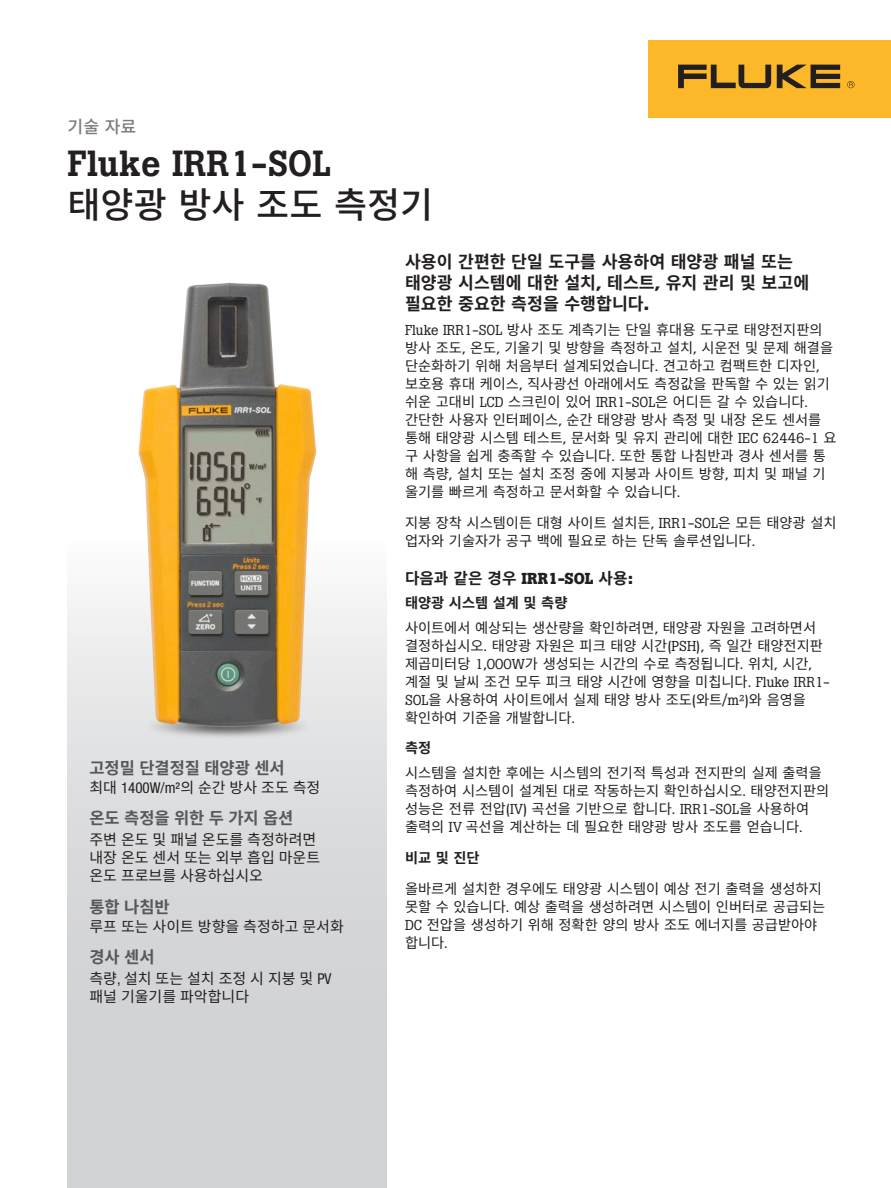
<style>
.page{position:relative;width:891px;height:1188px;background:#fff}
.page>*{position:absolute;margin:0;border:0;box-sizing:border-box;transform-origin:0 0}
.Headline{font:500 36px/42px "Boton Pro";color:#231f20}
.Subhead_1{font:700 17.25px/21px "Source Han Sans KR";color:#231f20}
.Document_title{font:500 17.25px "Source Han Sans KR";color:#7a7c7f}
.Gradient_subhead{font:700 16.5px "Source Han Sans KR";color:#57585a}
.Subhead_2{font:700 15.75px "Source Han Sans KR";color:#231f20}
.intro_body{font:15px/18px "Source Han Sans KR";color:#231f20}
.Subhead_2-2{font:14.25px/18px "Source Han Sans KR";color:#231f20}
.Body{font:14.25px/18px "Source Han Sans KR";color:#231f20}
.Subhead_2-3{font:700 14.25px "Source Han Sans KR";color:#231f20}
.s1{font-family:"Source Han Sans KR"}
.s2{font-family:"Helvetica Neue LT Pro";font-stretch:condensed}
.s3{font-family:"Boton Pro"}
</style>
<div class="page">
<div style="left:68px;top:540px;width:319px;height:648px;background:linear-gradient(to bottom,#f3f3f3,#c8c9cc)"></div>
<div style="left:648px;top:40px;width:243px;height:78px;background:#fcb828"></div>
<svg style="left:777px;top:65px;width:63px;height:23px"></svg>
<svg style="left:678px;top:65px;width:93px;height:23px"></svg>
<svg style="left:847px;top:81px;width:8px;height:7px"></svg>
<img style="left:145px;top:728px;width:166px;height:11px">
<img style="left:138px;top:283px;width:179px;height:445px">
<p class="Document_title" style="left:68px;top:117px;width:71px">기술 자료</p>
<p class="Headline" style="left:68px;top:142px;width:367px">Fluke IRR1-SOL <span class="s1">태양광 방사 조도 측정기</span></p>
<p class="Gradient_subhead" style="left:89px;top:758px;width:197px">고정밀 단결정질 태양광 센서</p>
<p class="intro_body" style="left:89px;top:779px;width:232px">최대 <span class="s2">1400W/m²</span>의 순간 방사 조도 측정</p>
<p class="Gradient_subhead" style="left:89px;top:809px;width:205px">온도 측정을 위한 두 가지 옵션</p>
<p class="intro_body" style="left:89px;top:831px;width:232px">주변 온도 및 패널 온도를 측정하려면 내장 온도 센서 또는 외부 흡입 마운트 온도 프로브를 사용하십시오</p>
<p class="Gradient_subhead" style="left:89px;top:897px;width:82px">통합 나침반</p>
<p class="intro_body" style="left:89px;top:918px;width:256px">루프 또는 사이트 방향을 측정하고 문서화</p>
<p class="Gradient_subhead" style="left:89px;top:948px;width:67px">경사 센서</p>
<p class="intro_body" style="left:89px;top:970px;width:244px">측량<span class="s2">,</span> 설치 또는 설치 조정 시 지붕 및 <span class="s2">PV </span>패널 기울기를 파악합니다</p>
<p class="Subhead_1" style="left:405px;top:252px;width:406px">사용이 간편한 단일 도구를 사용하여 태양광 패널 또는 태양광 시스템에 대한 설치<span class="s3">,</span> 테스트<span class="s3">,</span> 유지 관리 및 보고에 필요한 중요한 측정을 수행합니다<span class="s3">.</span></p>
<p class="Body" style="left:405px;top:321px;width:433px"><span class="s3">Fluke IRR1-SOL</span> 방사 조도 계측기는 단일 휴대용 도구로 태양전지판의 방사 조도<span class="s3">,</span> 온도<span class="s3">,</span> 기울기 및 방향을 측정하고 설치<span class="s3">,</span> 시운전 및 문제 해결을 단순화하기 위해 처음부터 설계되었습니다<span class="s3">.</span> 견고하고 컴팩트한 디자인<span class="s3">, </span>보호용 휴대 케이스<span class="s3">,</span> 직사광선 아래에서도 측정값을 판독할 수 있는 읽기 쉬운 고대비 <span class="s3">LCD</span> 스크린이 있어 <span class="s3">IRR1-SOL</span>은 어디든 갈 수 있습니다<span class="s3">. </span>간단한 사용자 인터페이스<span class="s3">,</span> 순간 태양광 방사 측정 및 내장 온도 센서를 통해 태양광 시스템 테스트<span class="s3">,</span> 문서화 및 유지 관리에 대한 <span class="s3">IEC 62446-1</span> 요 구 사항을 쉽게 충족할 수 있습니다<span class="s3">.</span> 또한 통합 나침반과 경사 센서를 통 해 측량<span class="s3">,</span> 설치 또는 설치 조정 중에 지붕과 사이트 방향<span class="s3">,</span> 피치 및 패널 기 울기를 빠르게 측정하고 문서화할 수 있습니다<span class="s3">.</span></p>
<p class="Body" style="left:405px;top:514px;width:433px">지붕 장착 시스템이든 대형 사이트 설치든<span class="s3">, IRR1-SOL</span>은 모든 태양광 설치 업자와 기술자가 공구 백에 필요로 하는 단독 솔루션입니다<span class="s3">.</span></p>
<p class="Subhead_2" style="left:405px;top:569px;width:230px">다음과 같은 경우 <span class="s3">IRR1-SOL</span> 사용<span class="s3">:</span></p>
<p class="Subhead_2-3" style="left:405px;top:595px;width:164px">태양광 시스템 설계 및 측량</p>
<p class="Subhead_2-2" style="left:405px;top:619px;width:426px">사이트에서 예상되는 생산량을 확인하려면<span class="s3">,</span> 태양광 자원을 고려하면서 결정하십시오<span class="s3">.</span> 태양광 자원은 피크 태양 시간<span class="s3">(PSH),</span> 즉 일간 태양전지판 제곱미터당 <span class="s3">1,000W</span>가 생성되는 시간의 수로 측정됩니다<span class="s3">.</span> 위치<span class="s3">,</span> 시간<span class="s3">, </span>계절 및 날씨 조건 모두 피크 태양 시간에 영향을 미칩니다<span class="s3">. Fluke IRR1- SOL</span>을 사용하여 사이트에서 실제 태양 방사 조도<span class="s3">(</span>와트<span class="s3">/m²)</span>와 음영을 확인하여 기준을 개발합니다<span class="s3">.</span></p>
<p class="Subhead_2-3" style="left:405px;top:740px;width:28px">측정</p>
<p class="Subhead_2-2" style="left:405px;top:764px;width:426px">시스템을 설치한 후에는 시스템의 전기적 특성과 전지판의 실제 출력을 측정하여 시스템이 설계된 대로 작동하는지 확인하십시오<span class="s3">.</span> 태양전지판의 성능은 전류 전압<span class="s3">(IV)</span> 곡선을 기반으로 합니다<span class="s3">. IRR1-SOL</span>을 사용하여 출력의 <span class="s3">IV</span> 곡선을 계산하는 데 필요한 태양광 방사 조도를 얻습니다<span class="s3">.</span></p>
<p class="Subhead_2-3" style="left:405px;top:850px;width:76px">비교 및 진단</p>
<p class="Subhead_2-2" style="left:405px;top:880px;width:422px">올바르게 설치한 경우에도 태양광 시스템이 예상 전기 출력을 생성하지 못할 수 있습니다<span class="s3">.</span> 예상 출력을 생성하려면 시스템이 인버터로 공급되는<br><span class="s3">DC</span> 전압을 생성하기 위해 정확한 양의 방사 조도 에너지를 공급받아야 합니다<span class="s3">.</span></p>
</div>
